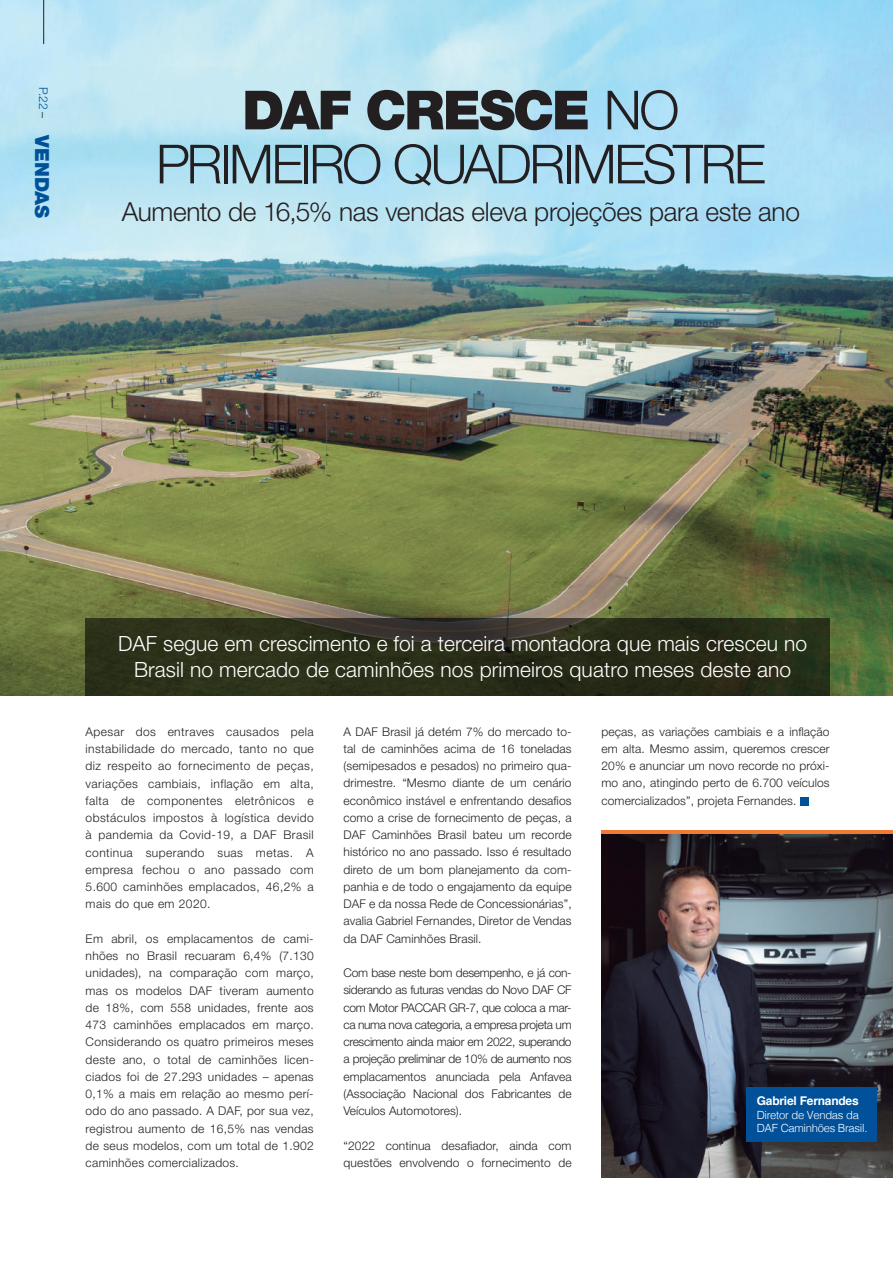
<style>
.page{position:relative;width:893px;height:1263px;background:#fff}
.page>*{position:absolute;margin:0;border:0;box-sizing:border-box;transform-origin:0 0}
.t1{font:300 54px/54px "Helvetica Neue LT Pro";letter-spacing:-.05em;color:#231f20;text-align:center}
.t2{font:300 26.25px "Helvetica Neue LT Pro";letter-spacing:-.015em;color:#231f20}
.t3{font:300 21px/25.5px "Helvetica Neue LT Pro";letter-spacing:.005em;color:#fff;text-align:center}
.t4{font:900 19.5px "Helvetica Neue LT Pro";color:#01519a}
.t5{font:300 12px/17.2px "Helvetica Neue LT Pro";letter-spacing:.01em;color:#231f20;text-align:justify}
.t6{font:700 12px "Helvetica";letter-spacing:-.02em;color:#fff}
.t7{font:300 12px "Helvetica Neue LT Pro";color:#01519a}
.t8{font:300 11.25px/13.5px "Helvetica";letter-spacing:-.025em;color:#fff}
.s1{color:#231f20}
.s2{font-weight:900}
</style>
<div class="page">
<img style="left:0;top:0;width:893px;height:696px">
<svg style="left:85px;top:619px;width:744px;height:77px;background:#2a2e1a"></svg>
<hr style="left:43px;top:0;width:1px;height:44px;background:#231f20">
<div style="left:800px;top:797px;width:8px;height:8px;background:#01519a"></div>
<div style="left:601px;top:830px;width:292px;height:5px;background:#f37932"></div>
<img style="left:601px;top:835px;width:292px;height:342px">
<div style="left:746px;top:1087px;width:130px;height:55px;background:#01519a"></div>
<p class="t7" style="left:51px;top:87px;width:33px;rotate:90deg">P.22 <span class="s1">–</span></p>
<h3 class="t4" style="left:54px;top:135px;width:85px;rotate:90deg">VENDAS</h3>
<h1 class="t1" style="left:156px;top:82px;width:611px"><span class="s2">DAF CRESCE</span> NO<br>PRIMEIRO QUADRIMESTRE</h1>
<h2 class="t2" style="left:122px;top:196px;width:680px">Aumento de 16,5% nas vendas eleva projeções para este ano</h2>
<h3 class="t3" style="left:118px;top:630px;width:690px">DAF segue em crescimento e foi a terceira montadora que mais cresceu no<br>Brasil no mercado de caminhões nos primeiros quatro meses deste ano</h3>
<p class="t5" style="left:86px;top:723px;width:230px">Apesar dos entraves causados pela instabilidade do mercado, tanto no que diz respeito ao fornecimento de peças, variações cambiais, inflação em alta, falta de componentes eletrônicos e obstáculos impostos à logística devido à pandemia da Covid-19, a DAF Brasil continua superando suas metas. A empresa fechou o ano passado com 5.600 caminhões emplacados, 46,2% a mais do que em 2020.</p>
<p class="t5" style="left:86px;top:930px;width:230px">Em abril, os emplacamentos de cami&shy;nhões no Brasil recuaram 6,4% (7.130 unidades), na comparação com março, mas os modelos DAF tiveram aumento de 18%, com 558 unidades, frente aos 473 caminhões emplacados em março.<br>Considerando os quatro primeiros meses deste ano, o total de caminhões licen&shy;ciados foi de 27.293 unidades – apenas 0,1% a mais em relação ao mesmo perí&shy;odo do ano passado. A DAF, por sua vez, registrou aumento de 16,5% nas vendas de seus modelos, com um total de 1.902 caminhões comercializados.</p>
<p class="t5" style="left:343px;top:723px;width:230px">A DAF Brasil já detém 7% do mercado to&shy;tal de caminhões acima de 16 toneladas (semipesados e pesados) no primeiro qua&shy;drimestre. “Mesmo diante de um cenário econômico instável e enfrentando desafios como a crise de fornecimento de peças, a DAF Caminhões Brasil bateu um recorde histórico no ano passado. Isso é resultado direto de um bom planejamento da com&shy;panhia e de todo o engajamento da equipe DAF e da nossa Rede de Concessionárias”, avalia Gabriel Fernandes, Diretor de Vendas da DAF Caminhões Brasil.</p>
<p class="t5" style="left:343px;top:964px;width:230px">Com base neste bom desempenho, e já con&shy;siderando as futuras vendas do Novo DAF CF com Motor PACCAR GR-7, que coloca a mar&shy;ca numa nova categoria, a empresa projeta um crescimento ainda maior em 2022, superando a projeção preliminar de 10% de aumento nos emplacamentos anunciada pela Anfavea (Associação Nacional dos Fabricantes de Veículos Automotores).</p>
<p class="t5" style="left:343px;top:1136px;width:230px">“2022 continua desafiador, ainda com questões envolvendo o fornecimento de</p>
<p class="t5" style="left:601px;top:722px;width:230px">peças, as variações cambiais e a inflação em alta. Mesmo assim, queremos crescer 20% e anunciar um novo recorde no próxi&shy;mo ano, atingindo perto de 6.700 veículos comercializados”, projeta Fernandes.</p>
<p class="t6" style="left:757px;top:1091px;width:103px">Gabriel Fernandes</p>
<p class="t8" style="left:757px;top:1107px;width:112px">Diretor de Vendas da<br>DAF Caminhões Brasil.</p>
</div>
